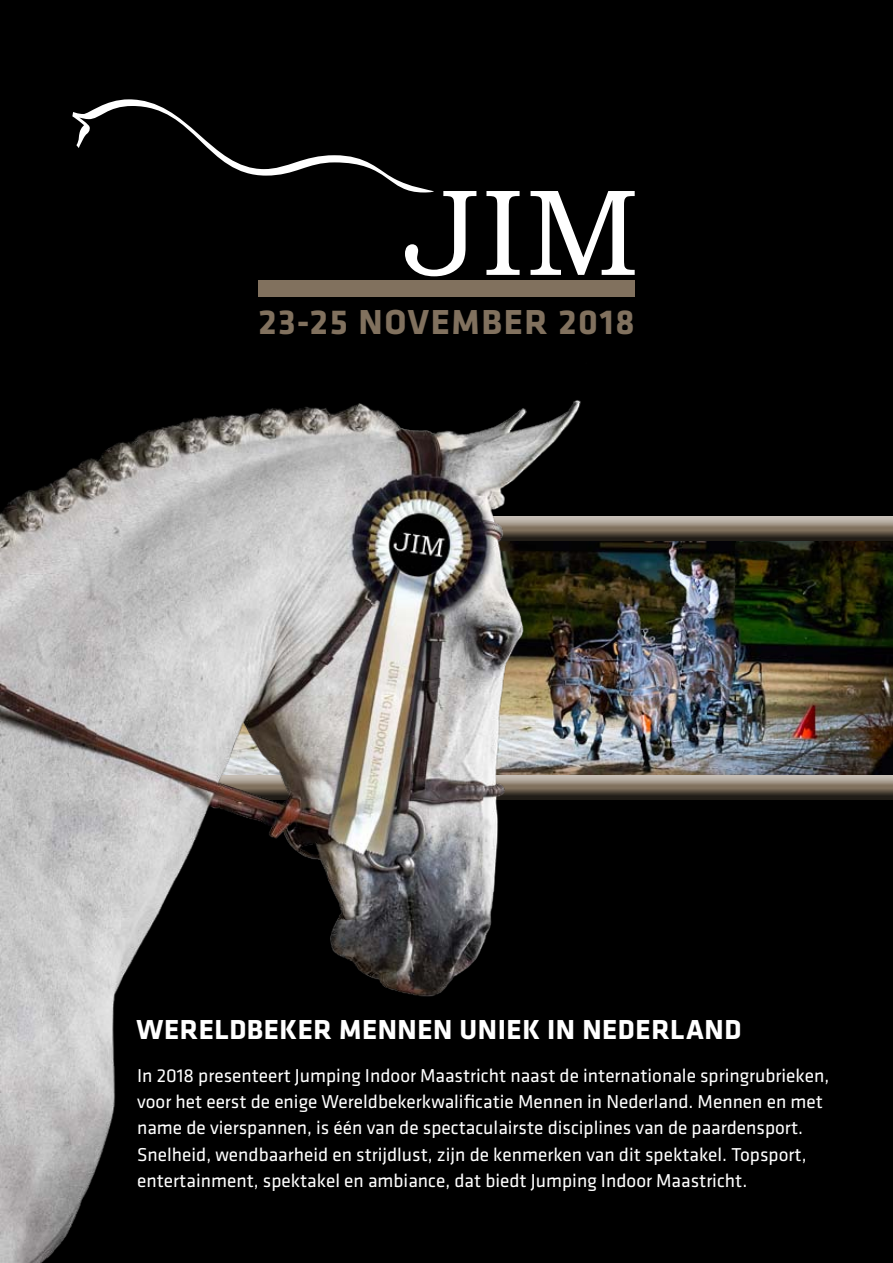
<style>
.page{position:relative;width:893px;height:1263px;background:#000}
.page>*{position:absolute;margin:0;border:0;box-sizing:border-box;transform-origin:0 0}
.t1{font:700 36px "Klavika";letter-spacing:.045em;color:#81715e}
.t2{font:700 28.5px "Klavika";letter-spacing:.02em;color:#fff}
.t3{font:19.35px/26.2px "Klavika";color:#fff}
</style>
<div class="page">
<img style="left:604px;top:542px;width:289px;height:230px">
<svg style="left:72px;top:99px;width:404px;height:177px"></svg>
<svg style="left:486px;top:191px;width:34px;height:84px"></svg>
<svg style="left:531px;top:191px;width:104px;height:84px"></svg>
<div style="left:259px;top:281px;width:376px;height:16px;background:#81715e"></div>
<div style="left:0;top:513px;width:893px;height:25px;background:#fff;opacity:.75"></div>
<div style="left:0;top:517px;width:893px;height:25px;background:#000;opacity:.75"></div>
<div style="left:0;top:772px;width:893px;height:24px;background:#fff;opacity:.75"></div>
<div style="left:0;top:775px;width:893px;height:25px;background:#000;opacity:.75"></div>
<img style="left:0;top:400px;width:604px;height:863px">
<h1 class="t1" style="left:258px;top:296px;width:378px">23-25 NOVEMBER 2018</h1>
<h2 class="t2" style="left:137px;top:1009px;width:222px">WERELDBEKER MENNEN</h2>
<h2 class="t2" style="left:460px;top:1009px;width:283px">UNIEK IN NEDERLAND</h2>
<p class="t3" style="left:137px;top:1062px;width:694px">In 2018 presenteert Jumping Indoor Maastricht naast de internationale springrubrieken, voor het eerst de enige Wereldbekerkwalificatie Mennen in Nederland. Mennen en met name de vierspannen, is één van de spectaculairste disciplines van de paardensport.<br>Snelheid, wendbaarheid en strijdlust, zijn de kenmerken van dit spektakel. Topsport, entertainment, spektakel en ambiance, dat biedt Jumping Indoor Maastricht.</p>
</div>
